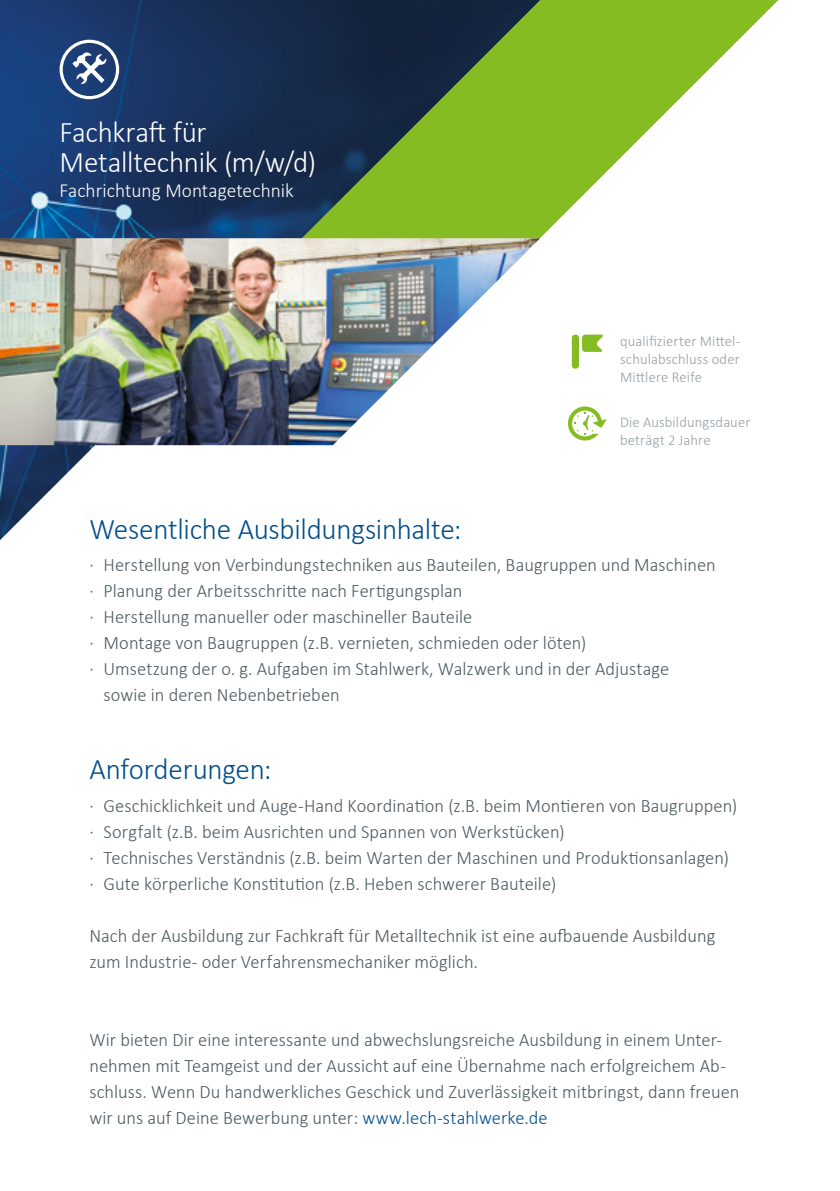
<style>
.page{position:relative;width:840px;height:1191px;background:#fff}
.page>*{position:absolute;margin:0;border:0;box-sizing:border-box;transform-origin:0 0}
.t1{font:300 30px "Calibri";letter-spacing:-.01em;color:#004e8b}
.t2{font:300 30px/30px "Calibri";letter-spacing:-.01em;color:#fff}
.t3{font:300 20px "Calibri";color:#fff}
.t4{font:300 19px/26px "Calibri";color:#4d5a60}
.t5{font:300 15px/18px "Calibri";letter-spacing:.01em;color:#939fa6;text-align:justify}
.s1{color:#004e8b}
</style>
<div class="page">
<img style="left:0;top:0;width:333px;height:540px">
<svg style="left:297px;top:0;width:482px;height:240px"></svg>
<div style="left:571px;top:334px;width:7px;height:35px;background:#85bc21;border-radius:3px"></div>
<svg style="left:582px;top:334px;width:21px;height:18px"></svg>
<img style="left:0;top:238px;width:539px;height:207px">
<svg style="left:568px;top:406px;width:38px;height:34px"></svg>
<div style="left:60px;top:40px;width:59px;height:59px;border:3px solid #fff;border-radius:50%"></div>
<svg style="left:72px;top:52px;width:35px;height:32px"></svg>
<h1 class="t2" style="left:60px;top:116px;width:258px">Fachkraft für<br>Metalltechnik (m/w/d)</h1>
<p class="t3" style="left:60px;top:178px;width:235px">Fachrichtung Montagetechnik</p>
<p class="t5" style="left:619px;top:332px;width:122px">qualifizierter Mittel&shy;schulabschluss oder Mittlere Reife</p>
<p class="t5" style="left:619px;top:412px;width:132px">Die Ausbildungsdauer beträgt 2 Jahre</p>
<h1 class="t1" style="left:89px;top:510px;width:373px">Wesentliche Ausbildungsinhalte:</h1>
<p class="t4" style="left:89px;top:551px;width:627px">· Herstellung von Verbindungstechniken aus Bauteilen, Baugruppen und Maschinen</p>
<p class="t4" style="left:89px;top:577px;width:374px">· Planung der Arbeitsschritte nach Fertigungsplan</p>
<p class="t4" style="left:89px;top:603px;width:384px">· Herstellung manueller oder maschineller Bauteile</p>
<p class="t4" style="left:89px;top:629px;width:498px">· Montage von Baugruppen (z.B. vernieten, schmieden oder löten)</p>
<p class="t4" style="left:89px;top:655px;width:581px">· Umsetzung der o. g. Aufgaben im Stahlwerk, Walzwerk und in der Adjustage</p>
<p class="t4" style="left:103px;top:681px;width:238px">sowie in deren Nebenbetrieben</p>
<h1 class="t1" style="left:89px;top:750px;width:183px">Anforderungen:</h1>
<p class="t4" style="left:89px;top:792px;width:649px">· Geschicklichkeit und Auge-Hand Koordination (z.B. beim Montieren von Baugruppen) · Sorgfalt (z.B. beim Ausrichten und Spannen von Werkstücken)<br>· Technisches Verständnis (z.B. beim Warten der Maschinen und Produktionsanlagen) · Gute körperliche Konstitution (z.B. Heben schwerer Bauteile)</p>
<p class="t4" style="left:89px;top:922px;width:627px">Nach der Ausbildung zur Fachkraft für Metalltechnik ist eine aufbauende Ausbildung zum Industrie- oder Verfahrensmechaniker möglich.</p>
<p class="t4" style="left:89px;top:1026px;width:651px">Wir bieten Dir eine interessante und abwechslungsreiche Ausbildung in einem Unter&shy;nehmen mit Teamgeist und der Aussicht auf eine Übernahme nach erfolgreichem Ab&shy;schluss. Wenn Du handwerkliches Geschick und Zuverlässigkeit mitbringst, dann freuen wir uns auf Deine Bewerbung unter: <span class="s1">www.lech-stahlwerke.de</span></p>
</div>
